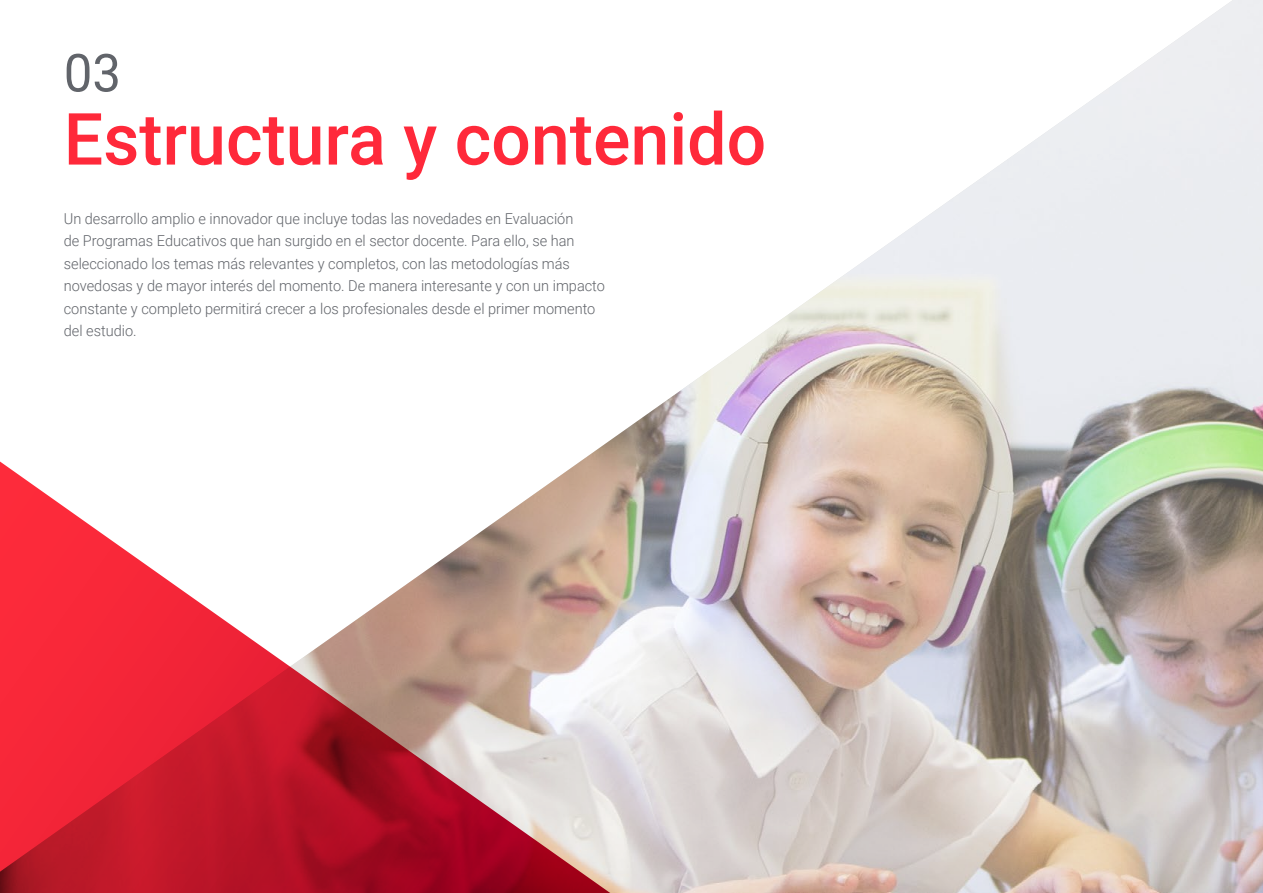
<style>
.page{position:relative;width:1263px;height:893px;background:#fff}
.page>*{position:absolute;margin:0;border:0;box-sizing:border-box;transform-origin:0 0}
.t1{font:500 72px "Roboto";color:#ff293a}
.t2{font:52.5px "Roboto";color:#61646a}
.t3{font:300 15px/22.5px "Roboto";color:#61646a}
</style>
<div class="page">
<img style="left:602px;top:0;width:661px;height:893px">
<svg style="left:0;top:446px;width:640px;height:447px"></svg>
<h2 class="t2" style="left:64px;top:36px;width:59px">03</h2>
<h1 class="t1" style="left:64px;top:89px;width:704px">Estructura y contenido</h1>
<p class="t3" style="left:64px;top:207px;width:543px">Un desarrollo amplio e innovador que incluye todas las novedades en Evaluación<br>de Programas Educativos que han surgido en el sector docente. Para ello, se han seleccionado los temas más relevantes y completos, con las metodologías más novedosas y de mayor interés del momento. De manera interesante y con un impacto constante y completo permitirá crecer a los profesionales desde el primer momento del estudio.</p>
</div>
